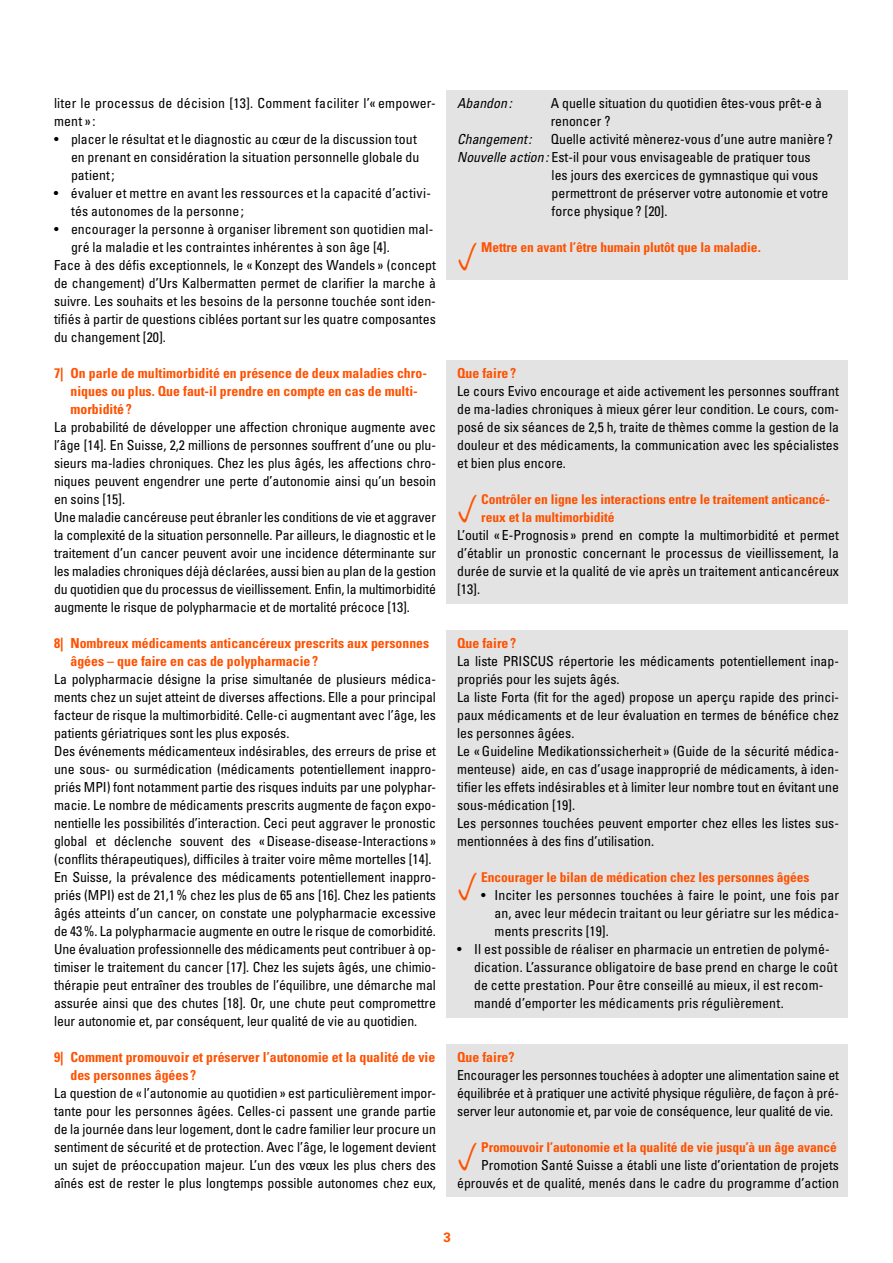
<style>
.page{position:relative;width:893px;height:1263px;background:#fff}
.page>*{position:absolute;margin:0;border:0;box-sizing:border-box;transform-origin:0 0}
.t1{font:condensed 13.8px/18px "Univers LT Std";letter-spacing:-.005em;color:#000}
.t2{font:700 condensed 13.8px/18px "Univers LT Std";color:#ff5100}
.t3{font:condensed 13.8px/18px "Univers LT Std";letter-spacing:.015em;color:#000}
.t4{font:italic condensed 13.8px "Univers LT Std";color:#000}
.t5{font:700 condensed 13.5px/18px "Univers LT Std";letter-spacing:-.005em;color:#ff5100}
.t6{font:700 13.5px "Univers LT Std";color:#ff5100}
.s1{font-style:italic}
.s2{font-stretch:normal;font-size:13.8px}
</style>
<div class="page">
<div style="left:446px;top:630px;width:402px;height:387px;background:#e3e3e3"></div>
<div style="left:446px;top:1044px;width:402px;height:152px;background:#e3e3e3"></div>
<div style="left:446px;top:90px;width:402px;height:189px;background:#e3e3e3"></div>
<div style="left:446px;top:360px;width:402px;height:244px;background:#e3e3e3"></div>
<p class="t3" style="left:54px;top:94px;width:383px">liter le processus de décision [13]. Comment faciliter l’« empower&shy;ment » :</p>
<p class="t1" style="left:71px;top:130px;width:350px;text-indent:-17px">• placer le résultat et le diagnostic au cœur de la discussion tout en prenant en considération la situation personnelle globale du patient;</p>
<p class="t1" style="left:71px;top:184px;width:361px;text-indent:-17px">• évaluer et mettre en avant les ressources et la capacité d’activi&shy;tés autonomes de la personne;</p>
<p class="t1" style="left:54px;top:220px;width:381px">• encourager la personne à organiser librement son quotidien mal-</p>
<p class="t1" style="left:71px;top:238px;width:320px">gré la maladie et les contraintes inhérentes à son âge [4].</p>
<p class="t1" style="left:54px;top:256px;width:383px">Face à des défis exceptionnels, le «Konzept des Wandels » (concept</p>
<p class="t1" style="left:54px;top:274px;width:383px">de changement) d’Urs Kalbermatten permet de clarifier la marche à</p>
<p class="t1" style="left:54px;top:292px;width:383px">suivre. Les souhaits et les besoins de la personne touchée sont iden-</p>
<p class="t1" style="left:54px;top:310px;width:383px">tifiés à partir de questions ciblées portant sur les quatre composantes</p>
<p class="t1" style="left:54px;top:328px;width:113px">du changement [20].</p>
<p class="t2" style="left:70px;top:364px;width:358px;text-indent:-16px">7| On parle de multimorbidité en présence de deux maladies chro&shy;niques ou plus. Que faut-il prendre en compte en cas de multi&shy;morbidité?</p>
<p class="t1" style="left:54px;top:418px;width:384px">La probabilité de développer une affection chronique augmente avec l’âge [14]. En Suisse, 2,2 millions de personnes souffrent d’une ou plu&shy;sieurs ma-ladies chroniques. Chez les plus âgés, les affections chro&shy;niques peuvent engendrer une perte d’autonomie ainsi qu’un besoin en soins [15].<br>Une maladie cancéreuse peut ébranler les conditions de vie et aggraver la complexité de la situation personnelle. Par ailleurs, le diagnostic et le traitement d’un cancer peuvent avoir une incidence déterminante sur les maladies chroniques déjà déclarées, aussi bien au plan de la gestion du quotidien que du processus de vieillissement. Enfin, la multimorbidité augmente le risque de polypharmacie et de mortalité précoce [13].</p>
<p class="t2" style="left:70px;top:634px;width:360px;text-indent:-16px">8| Nombreux médicaments anticancéreux prescrits aux personnes âgées – que faire en cas de polypharmacie?</p>
<p class="t1" style="left:54px;top:670px;width:384px">La polypharmacie désigne la prise simultanée de plusieurs médica&shy;ments chez un sujet atteint de diverses affections. Elle a pour principal facteur de risque la multimorbidité. Celle-ci augmentant avec l’âge, les patients gériatriques sont les plus exposés.<br>Des événements médicamenteux indésirables, des erreurs de prise et une sous- ou surmédication (médicaments potentiellement inappro&shy;priés MPI) font notamment partie des risques induits par une polyphar&shy;macie. Le nombre de médicaments prescrits augmente de façon expo&shy;nentielle les possibilités d’interaction. Ceci peut aggraver le pronostic global et déclenche souvent des «Disease-disease-Interactions » (conflits thérapeutiques), difficiles à traiter voire même mortelles [14].<br>En Suisse, la prévalence des médicaments potentiellement inappro&shy;priés (MPI) est de 21,1% chez les plus de 65 ans [16]. Chez les patients âgés atteints d’un cancer, on constate une polypharmacie excessive de 43%. La polypharmacie augmente en outre le risque de comorbidité.<br>Une évaluation professionnelle des médicaments peut contribuer à op&shy;timiser le traitement du cancer [17]. Chez les sujets âgés, une chimio&shy;thérapie peut entraîner des troubles de l’équilibre, une démarche mal assurée ainsi que des chutes [18]. Or, une chute peut compromettre leur autonomie et, par conséquent, leur qualité de vie au quotidien.</p>
<p class="t2" style="left:70px;top:1048px;width:366px;text-indent:-16px">9| Comment promouvoir et préserver l’autonomie et la qualité de vie des personnes âgées ?</p>
<p class="t1" style="left:54px;top:1084px;width:384px;text-align:justify">La question de « l’autonomie au quotidien» est particulièrement impor&shy;tante pour les personnes âgées. Celles-ci passent une grande partie de la journée dans leur logement, dont le cadre familier leur procure un sentiment de sécurité et de protection. Avec l’âge, le logement devient un sujet de préoccupation majeur. L’un des vœux les plus chers des aînés est de rester le plus longtemps possible autonomes chez eux,</p>
<p class="t4" style="left:457px;top:94px;width:56px">Abandon:</p>
<p class="t1" style="left:551px;top:94px;width:273px">A quelle situation du quotidien êtes-vous prêt-e à renoncer ?</p>
<p class="t4" style="left:457px;top:130px;width:76px">Changement:</p>
<p class="t1" style="left:551px;top:130px;width:284px">Quelle activité mènerez-vous d’une autre manière ?</p>
<p class="t1" style="left:457px;top:148px;width:355px"><span class="s1">Nouvelle action :</span> Est-il pour vous envisageable de pratiquer tous</p>
<p class="t1" style="left:552px;top:166px;width:268px">les jours des exercices de gymnastique qui vous</p>
<p class="t1" style="left:552px;top:184px;width:278px">permettront de préserver votre autonomie et votre</p>
<p class="t1" style="left:552px;top:202px;width:117px">force physique ? [20].</p>
<p class="t5" style="left:481px;top:238px;width:282px">Mettre en avant l’être humain plutôt que la maladie<span class="s2">.</span></p>
<p class="t2" style="left:457px;top:364px;width:61px">Que faire ?</p>
<p class="t1" style="left:457px;top:382px;width:383px;text-align:justify">Le cours Evivo encourage et aide activement les personnes souffrant de ma-ladies chroniques à mieux gérer leur condition. Le cours, com&shy;posé de six séances de 2,5 h, traite de thèmes comme la gestion de la douleur et des médicaments, la communication avec les spécialistes et bien plus encore.</p>
<p class="t5" style="left:481px;top:490px;width:350px">Contrôler en ligne les interactions entre le traitement anticancé&shy;reux et la multimorbidité</p>
<p class="t1" style="left:457px;top:526px;width:383px;text-align:justify">L’outil «E-Prognosis » prend en compte la multimorbidité et permet d’établir un pronostic concernant le processus de vieillissement, la durée de survie et la qualité de vie après un traitement anticancéreux [13].</p>
<p class="t2" style="left:457px;top:634px;width:61px">Que faire ?</p>
<p class="t1" style="left:457px;top:652px;width:383px">La liste PRISCUS répertorie les médicaments potentiellement inap&shy;propriés pour les sujets âgés.<br>La liste Forta (fit for the aged) propose un aperçu rapide des princi&shy;paux médicaments et de leur évaluation en termes de bénéfice chez les personnes âgées.<br>Le «Guideline Medikationssicherheit » (Guide de la sécurité médica&shy;menteuse) aide, en cas d’usage inapproprié de médicaments, à iden&shy;tifier les effets indésirables et à limiter leur nombre tout en évitant une sous-médication [19].<br>Les personnes touchées peuvent emporter chez elles les listes sus&shy;mentionnées à des fins d’utilisation.</p>
<p class="t5" style="left:481px;top:868px;width:330px">Encourager le bilan de médication chez les personnes âgées</p>
<p class="t1" style="left:495px;top:886px;width:346px;text-align:justify;text-indent:-13px">• Inciter les personnes touchées à faire le point, une fois par an, avec leur médecin traitant ou leur gériatre sur les médica&shy;ments prescrits [19].</p>
<p class="t1" style="left:474px;top:940px;width:365px;text-indent:-17px">• Il est possible de réaliser en pharmacie un entretien de polymé&shy;dication. L’assurance obligatoire de base prend en charge le coût de cette prestation. Pour être conseillé au mieux, il est recom&shy;mandé d’emporter les médicaments pris régulièrement.</p>
<p class="t2" style="left:457px;top:1048px;width:59px">Que faire?</p>
<p class="t1" style="left:457px;top:1066px;width:383px;text-align:justify">Encourager les personnes touchées à adopter une alimentation saine et équilibrée et à pratiquer une activité physique régulière, de façon à pré&shy;server leur autonomie et, par voie de conséquence, leur qualité de vie.</p>
<p class="t5" style="left:481px;top:1138px;width:357px">Promouvoir l’autonomie et la qualité de vie jusqu’à un âge avancé</p>
<p class="t1" style="left:457px;top:1156px;width:383px;text-align:right">Promotion Santé Suisse a établi une liste d’orientation de projets éprouvés et de qualité, menés dans le cadre du programme d’action</p>
<p class="t6" style="left:444px;top:1229px;width:9px">3</p>
</div>
